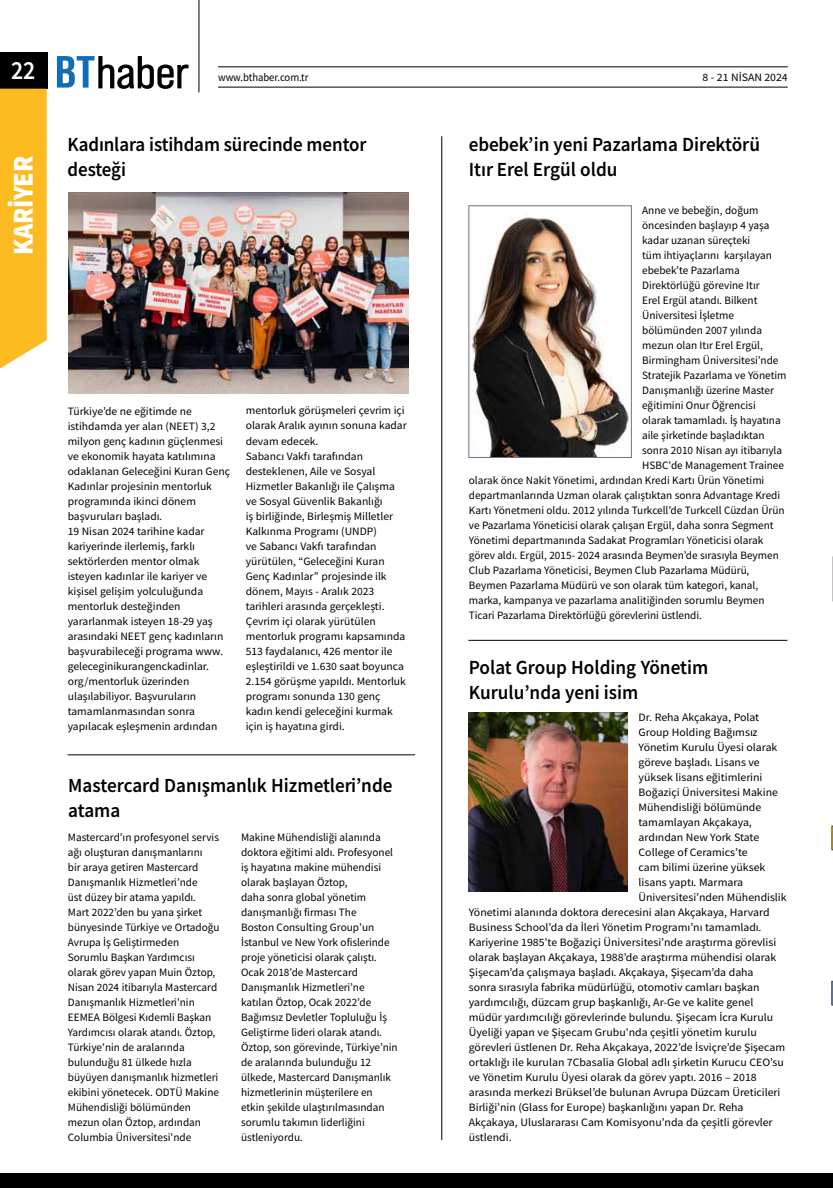
<style>
.page{position:relative;width:833px;height:1188px;background:#fff}
.page>*{position:absolute;margin:0;border:0;box-sizing:border-box;transform-origin:0 0}
.t1{font:28.88px "Source Sans Variable";color:#fff;scale:.9 1}
.t2{font:26.25px "Source Sans Variable";color:#fff;scale:.9 1}
.t3{font:20px/25px "Source Sans Variable";letter-spacing:.03em;color:#000;scale:.96 1}
.t4{font:20px/25px "Source Sans Variable";letter-spacing:.03em;color:#000;scale:.95 1}
.t5{font:11.25px/15px "Source Sans Variable";letter-spacing:.02em;color:#000}
.t6{font:11.25px "Source Sans Variable";letter-spacing:.02em;color:#000;scale:1.05 1}
.t7{font:11.25px "Source Sans Variable";letter-spacing:.02em;color:#000;scale:.95 1}
</style>
<div class="page">
<div style="left:0;top:52px;width:48px;height:37px;background:#000"></div>
<svg style="left:0;top:89px;width:47px;height:279px;background:#fbbe2c"></svg>
<hr style="left:199px;top:0;width:1px;height:92px;background:#000">
<svg style="left:57px;top:56px;width:131px;height:33px"></svg>
<hr style="left:218px;top:87px;width:569px;height:1px;background:#000">
<hr style="left:218px;top:66px;width:569px;height:1px;background:#000">
<div style="left:0;top:1172px;width:833px;height:15px;background:#000"></div>
<svg style="left:832px;top:556px;width:1px;height:45px"></svg>
<svg style="left:831px;top:980px;width:2px;height:25px"></svg>
<svg style="left:831px;top:825px;width:2px;height:24px"></svg>
<hr style="left:441px;top:136px;width:1px;height:1003px;background:#000">
<hr style="left:468px;top:639px;width:319px;height:1px;background:#000">
<hr style="left:68px;top:754px;width:347px;height:1px;background:#000">
<img style="left:470px;top:217px;width:159px;height:238px">
<div style="left:468px;top:205px;width:163px;height:252px;border:1px solid #6c748a"></div>
<img style="left:469px;top:712px;width:159px;height:179px">
<img style="left:68px;top:192px;width:341px;height:201px">
<h2 class="t2" style="left:11px;top:54px;width:27px">22</h2>
<p class="t7" style="left:218px;top:70px;width:96px">www.bthaber.com.tr</p>
<p class="t6" style="left:702px;top:70px;width:82px">8 - 21 NİSAN 2024</p>
<h1 class="t1" style="left:6px;top:255px;width:112px;rotate:-90deg">KARİYER</h1>
<h3 class="t4" style="left:67px;top:132px;width:315px">Kadınlara istihdam sürecinde mentor desteği</h3>
<p class="t5" style="left:68px;top:403px;width:164px">Türkiye’de ne eğitimde ne istihdamda yer alan (NEET) 3,2 milyon genç kadının güçlenmesi ve ekonomik hayata katılımına odaklanan Geleceğini Kuran Genç<br>Kadınlar projesinin mentorluk programında ikinci dönem başvuruları başladı.<br>19 Nisan 2024 tarihine kadar kariyerinde ilerlemiş, farklı sektörlerden mentor olmak isteyen kadınlar ile kariyer ve kişisel gelişim yolculuğunda mentorluk desteğinden yararlanmak isteyen 18-29 yaş arasındaki NEET genç kadınların başvurabileceği programa www. geleceginikurangenckadinlar. org/mentorluk üzerinden ulaşılabiliyor. Başvuruların tamamlanmasından sonra yapılacak eşleşmenin ardından</p>
<p class="t5" style="left:246px;top:403px;width:162px">mentorluk görüşmeleri çevrim içi olarak Aralık ayının sonuna kadar devam edecek.<br>Sabancı Vakfı tarafından desteklenen, Aile ve Sosyal<br>Hizmetler Bakanlığı ile Çalışma ve Sosyal Güvenlik Bakanlığı<br>iş birliğinde, Birleşmiş Milletler<br>Kalkınma Programı (UNDP)<br>ve Sabancı Vakfı tarafından yürütülen, “Geleceğini Kuran<br>Genç Kadınlar” projesinde ilk dönem, Mayıs - Aralık 2023 tarihleri arasında gerçekleşti.<br>Çevrim içi olarak yürütülen mentorluk programı kapsamında<br>513 faydalanıcı, 426 mentor ile eşleştirildi ve 1.630 saat boyunca<br>2.154 görüşme yapıldı. Mentorluk programı sonunda 130 genç kadın kendi geleceğini kurmak için iş hayatına girdi.</p>
<h3 class="t3" style="left:68px;top:772px;width:339px">Mastercard Danışmanlık Hizmetleri’nde atama</h3>
<p class="t5" style="left:68px;top:829px;width:153px">Mastercard’ın profesyonel servis ağı oluşturan danışmanlarını<br>bir araya getiren Mastercard<br>Danışmanlık Hizmetleri’nde<br>üst düzey bir atama yapıldı.<br>Mart 2022’den bu yana şirket bünyesinde Türkiye ve Ortadoğu<br>Avrupa İş Geliştirmeden<br>Sorumlu Başkan Yardımcısı olarak görev yapan Muin Öztop,<br>Nisan 2024 itibarıyla Mastercard<br>Danışmanlık Hizmetleri'nin<br>EEMEA Bölgesi Kıdemli Başkan<br>Yardımcısı olarak atandı. Öztop,<br>Türkiye'nin de aralarında bulunduğu 81 ülkede hızla büyüyen danışmanlık hizmetleri ekibini yönetecek. ODTÜ Makine<br>Mühendisliği bölümünden mezun olan Öztop, ardından<br>Columbia Üniversitesi'nde</p>
<p class="t5" style="left:241px;top:829px;width:158px">Makine Mühendisliği alanında doktora eğitimi aldı. Profesyonel iş hayatına makine mühendisi olarak başlayan Öztop,<br>daha sonra global yönetim danışmanlığı firması The<br>Boston Consulting Group’un<br>İstanbul ve New York ofislerinde proje yöneticisi olarak çalıştı.<br>Ocak 2018’de Mastercard<br>Danışmanlık Hizmetleri’ne katılan Öztop, Ocak 2022’de<br>Bağımsız Devletler Topluluğu İş<br>Geliştirme lideri olarak atandı.<br>Öztop, son görevinde, Türkiye’nin de aralarında bulunduğu 12 ülkede, Mastercard Danışmanlık hizmetlerinin müşterilere en etkin şekilde ulaştırılmasından sorumlu takımın liderliğini üstleniyordu.</p>
<h3 class="t3" style="left:469px;top:132px;width:304px">ebebek’in yeni Pazarlama Direktörü<br>Itır Erel Ergül oldu</h3>
<p class="t5" style="left:642px;top:203px;width:118px">Anne ve bebeğin, doğum</p>
<p class="t5" style="left:642px;top:218px;width:129px">öncesinden başlayıp 4 yaşa</p>
<p class="t5" style="left:642px;top:233px;width:109px">kadar uzanan süreçteki</p>
<p class="t5" style="left:642px;top:248px;width:131px">tüm ihtiyaçlarını karşılayan</p>
<p class="t5" style="left:642px;top:263px;width:99px">ebebek’te Pazarlama</p>
<p class="t5" style="left:642px;top:278px;width:119px">Direktörlüğü görevine Itır</p>
<p class="t5" style="left:642px;top:293px;width:116px">Erel Ergül atandı. Bilkent</p>
<p class="t5" style="left:642px;top:308px;width:93px">Üniversitesi İşletme</p>
<p class="t5" style="left:642px;top:323px;width:121px">bölümünden 2007 yılında</p>
<p class="t5" style="left:642px;top:338px;width:122px">mezun olan Itır Erel Ergül,</p>
<p class="t5" style="left:642px;top:353px;width:138px">Birmingham Üniversitesi’nde</p>
<p class="t5" style="left:642px;top:368px;width:146px">Stratejik Pazarlama ve Yönetim</p>
<p class="t5" style="left:642px;top:383px;width:133px">Danışmanlığı üzerine Master</p>
<p class="t5" style="left:642px;top:398px;width:115px">eğitimini Onur Öğrencisi</p>
<p class="t5" style="left:642px;top:413px;width:140px">olarak tamamladı. İş hayatına</p>
<p class="t5" style="left:642px;top:428px;width:124px">aile şirketinde başladıktan</p>
<p class="t5" style="left:642px;top:443px;width:141px">sonra 2010 Nisan ayı itibarıyla</p>
<p class="t5" style="left:642px;top:458px;width:143px">HSBC'de Management Trainee</p>
<p class="t5" style="left:469px;top:473px;width:297px">olarak önce Nakit Yönetimi, ardından Kredi Kartı Ürün Yönetimi</p>
<p class="t5" style="left:469px;top:488px;width:313px">departmanlarında Uzman olarak çalıştıktan sonra Advantage Kredi</p>
<p class="t5" style="left:469px;top:503px;width:317px">Kartı Yönetmeni oldu. 2012 yılında Turkcell’de Turkcell Cüzdan Ürün</p>
<p class="t5" style="left:469px;top:518px;width:306px">ve Pazarlama Yöneticisi olarak çalışan Ergül, daha sonra Segment</p>
<p class="t5" style="left:469px;top:533px;width:295px">Yönetimi departmanında Sadakat Programları Yöneticisi olarak</p>
<p class="t5" style="left:469px;top:548px;width:311px">görev aldı. Ergül, 2015- 2024 arasında Beymen’de sırasıyla Beymen</p>
<p class="t5" style="left:469px;top:563px;width:282px">Club Pazarlama Yöneticisi, Beymen Club Pazarlama Müdürü,</p>
<p class="t5" style="left:469px;top:578px;width:290px">Beymen Pazarlama Müdürü ve son olarak tüm kategori, kanal,</p>
<p class="t5" style="left:469px;top:593px;width:297px">marka, kampanya ve pazarlama analitiğinden sorumlu Beymen</p>
<p class="t5" style="left:469px;top:608px;width:234px">Ticari Pazarlama Direktörlüğü görevlerini üstlendi.</p>
<h3 class="t3" style="left:469px;top:654px;width:250px">Polat Group Holding Yönetim<br>Kurulu’nda yeni isim</h3>
<p class="t6" style="left:638px;top:710px;width:116px">Dr. Reha Akçakaya, Polat</p>
<p class="t6" style="left:638px;top:725px;width:115px">Group Holding Bağımsız</p>
<p class="t6" style="left:638px;top:740px;width:133px">Yönetim Kurulu Üyesi olarak</p>
<p class="t6" style="left:638px;top:755px;width:117px">göreve başladı. Lisans ve</p>
<p class="t6" style="left:638px;top:770px;width:119px">yüksek lisans eğitimlerini</p>
<p class="t6" style="left:638px;top:785px;width:134px">Boğaziçi Üniversitesi Makine</p>
<p class="t6" style="left:638px;top:800px;width:118px">Mühendisliği bölümünde</p>
<p class="t6" style="left:638px;top:815px;width:109px">tamamlayan Akçakaya,</p>
<p class="t6" style="left:638px;top:830px;width:116px">ardından New York State</p>
<p class="t6" style="left:638px;top:845px;width:105px">College of Ceramics’te</p>
<p class="t6" style="left:638px;top:860px;width:122px">cam bilimi üzerine yüksek</p>
<p class="t6" style="left:638px;top:875px;width:101px">lisans yaptı. Marmara</p>
<p class="t6" style="left:638px;top:890px;width:142px">Üniversitesi’nden Mühendislik</p>
<p class="t6" style="left:469px;top:905px;width:288px">Yönetimi alanında doktora derecesini alan Akçakaya, Harvard</p>
<p class="t6" style="left:469px;top:920px;width:280px">Business School’da da İleri Yönetim Programı’nı tamamladı.</p>
<p class="t6" style="left:469px;top:935px;width:294px">Kariyerine 1985’te Boğaziçi Üniversitesi’nde araştırma görevlisi</p>
<p class="t6" style="left:469px;top:950px;width:294px">olarak başlayan Akçakaya, 1988’de araştırma mühendisi olarak</p>
<p class="t6" style="left:469px;top:965px;width:272px">Şişecam’da çalışmaya başladı. Akçakaya, Şişecam’da daha</p>
<p class="t6" style="left:469px;top:980px;width:278px">sonra sırasıyla fabrika müdürlüğü, otomotiv camları başkan</p>
<p class="t6" style="left:469px;top:995px;width:272px">yardımcılığı, düzcam grup başkanlığı, Ar-Ge ve kalite genel</p>
<p class="t6" style="left:469px;top:1010px;width:291px">müdür yardımcılığı görevlerinde bulundu. Şişecam İcra Kurulu</p>
<p class="t6" style="left:469px;top:1025px;width:275px">Üyeliği yapan ve Şişecam Grubu'nda çeşitli yönetim kurulu</p>
<p class="t6" style="left:469px;top:1040px;width:302px">görevleri üstlenen Dr. Reha Akçakaya, 2022’de İsviçre’de Şişecam</p>
<p class="t6" style="left:469px;top:1055px;width:301px">ortaklığı ile kurulan 7Cbasalia Global adlı şirketin Kurucu CEO’su</p>
<p class="t6" style="left:469px;top:1070px;width:275px">ve Yönetim Kurulu Üyesi olarak da görev yaptı. 2016 – 2018</p>
<p class="t6" style="left:469px;top:1085px;width:298px">arasında merkezi Brüksel’de bulunan Avrupa Düzcam Üreticileri</p>
<p class="t6" style="left:469px;top:1100px;width:263px">Birliği’nin (Glass for Europe) başkanlığını yapan Dr. Reha</p>
<p class="t6" style="left:469px;top:1115px;width:290px">Akçakaya, Uluslararası Cam Komisyonu’nda da çeşitli görevler</p>
<p class="t6" style="left:469px;top:1130px;width:42px">üstlendi.</p>
</div>
